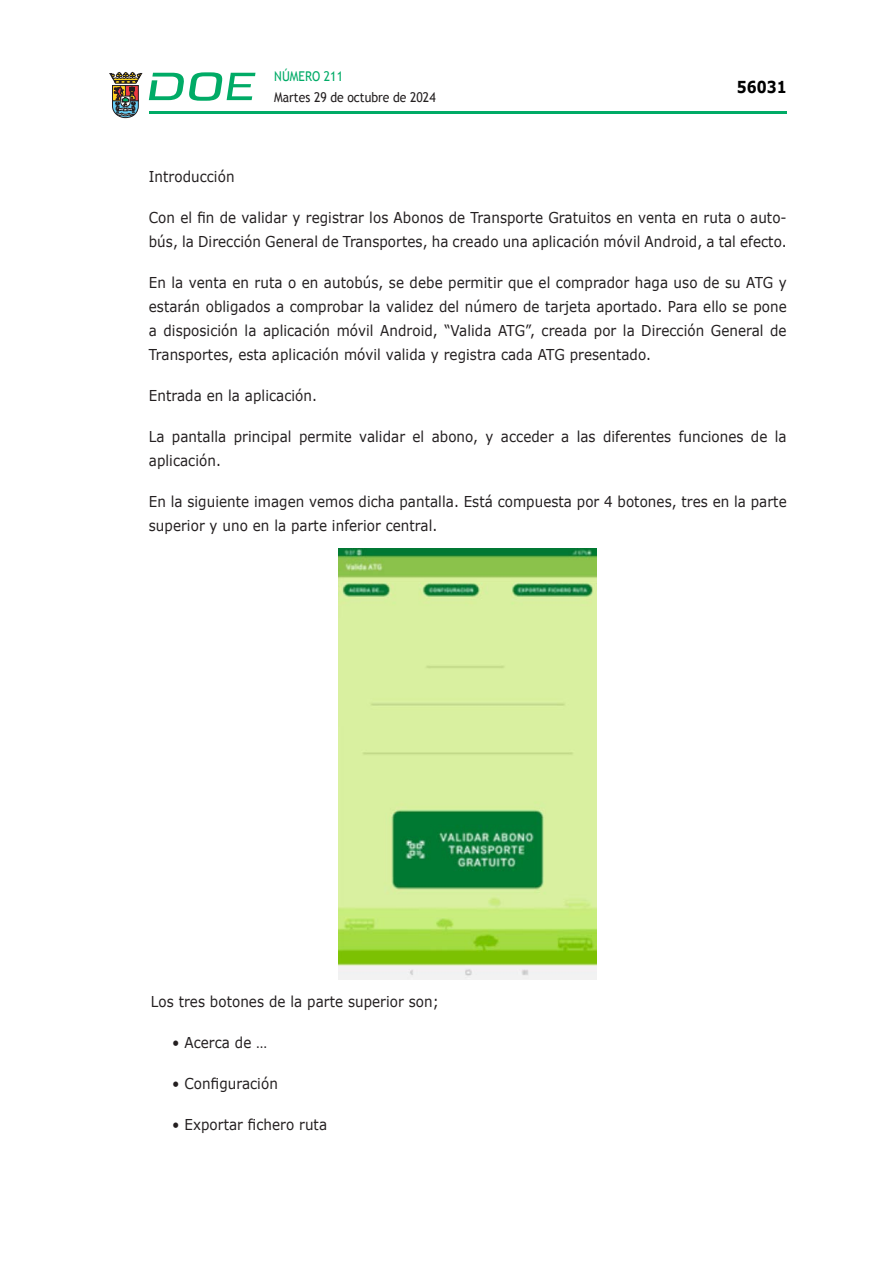
<style>
.page{position:relative;width:893px;height:1263px;background:#fff}
.page>*{position:absolute;margin:0;border:0;box-sizing:border-box;transform-origin:0 0}
.t1{font:700 16.5px "Verdana";color:#000;scale:.85 1}
.CUERPO_DE_TEXTO{font:15px/24px "Verdana";letter-spacing:.005em;color:#231f20;scale:.9 1}
.t2{font:13.5px "Trebuchet MS";color:#231f20;scale:.9 1}
.t3{font:13.5px "Trebuchet MS";color:#00ab67;scale:.9 1}
</style>
<div class="page">
<hr style="left:149px;top:111px;width:638px;height:3px;background:#00ab66">
<svg style="left:109px;top:72px;width:33px;height:46px"></svg>
<svg style="left:149px;top:72px;width:106px;height:29px"></svg>
<img style="left:339px;top:549px;width:258px;height:430px">
<p class="t3" style="left:274px;top:68px;width:78px">NÚMERO 211</p>
<p class="t2" style="left:274px;top:89px;width:181px">Martes 29 de octubre de 2024</p>
<p class="t1" style="left:737px;top:76px;width:60px">56031</p>
<p class="CUERPO_DE_TEXTO" style="left:149px;top:164px;width:97px">Introducción</p>
<p class="CUERPO_DE_TEXTO" style="left:149px;top:205px;width:710px">Con el fin de validar y registrar los Abonos de Transporte Gratuitos en venta en ruta o auto&shy;bús, la Dirección General de Transportes, ha creado una aplicación móvil Android, a tal efecto.</p>
<p class="CUERPO_DE_TEXTO" style="left:149px;top:270px;width:710px;text-align:justify">En la venta en ruta o en autobús, se debe permitir que el comprador haga uso de su ATG y estarán obligados a comprobar la validez del número de tarjeta aportado. Para ello se pone a disposición la aplicación móvil Android, “Valida ATG”, creada por la Dirección General de Transportes, esta aplicación móvil valida y registra cada ATG presentado.</p>
<p class="CUERPO_DE_TEXTO" style="left:149px;top:383px;width:188px">Entrada en la aplicación.</p>
<p class="CUERPO_DE_TEXTO" style="left:149px;top:424px;width:710px">La pantalla principal permite validar el abono, y acceder a las diferentes funciones de la aplicación.</p>
<p class="CUERPO_DE_TEXTO" style="left:149px;top:489px;width:710px">En la siguiente imagen vemos dicha pantalla. Está compuesta por 4 botones, tres en la parte superior y uno en la parte inferior central.</p>
<p class="CUERPO_DE_TEXTO" style="left:151px;top:989px;width:321px">Los tres botones de la parte superior son;</p>
<p class="CUERPO_DE_TEXTO" style="left:172px;top:1030px;width:107px">• Acerca de …</p>
<p class="CUERPO_DE_TEXTO" style="left:172px;top:1071px;width:119px">• Configuración</p>
<p class="CUERPO_DE_TEXTO" style="left:172px;top:1112px;width:174px">• Exportar fichero ruta</p>
</div>
